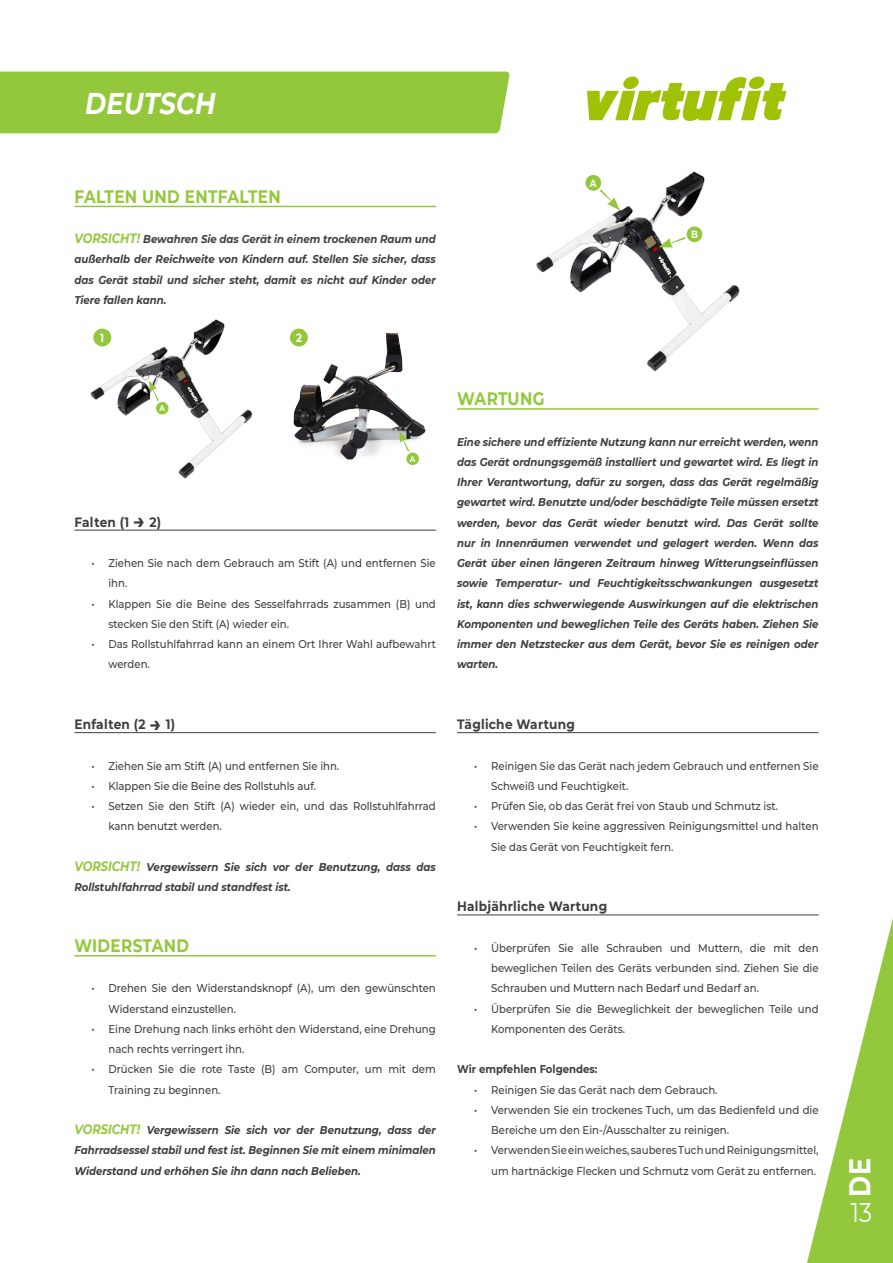
<style>
.page{position:relative;width:893px;height:1263px;background:#fff}
.page>*{position:absolute;margin:0;border:0;box-sizing:border-box;transform-origin:0 0}
.t1{font:italic 700 30px "Montserrat";letter-spacing:.01em;color:#fff;scale:.85 1}
.t2{font:700 30px "Montserrat";color:#fff;scale:.85 1}
.t3{font:27px "Montserrat";color:#fff;scale:.85 1}
.VF__Opsomming_platte{font:700 18px "Montserrat";letter-spacing:.02em;color:#94c83c;scale:.85 1}
.VF__Opsomming_platte-2{font:700 13.5px "Montserrat";letter-spacing:.02em;color:#3e3e3f;scale:.9 1}
.t4{font:700 11.85px "Montserrat";color:#fff;scale:.85 1}
.t5{font:500 11.25px/20.2px "Montserrat";color:#3e3e3f;scale:.9 1}
.VF__Opsomming_platte-3{font:italic 700 11.25px/20.2px "Montserrat";color:#3e3e3f;text-align:justify;scale:.9 1}
.t6{font:700 11.25px "Montserrat";color:#3e3e3f;scale:.9 1}
.t7{font:700 10.5px "Montserrat";color:#fff;scale:.85 1}
.t8{font:700 8.25px "Montserrat";color:#fff;scale:.85 1}
.s1{font-size:13.5px;color:#94c83c}
.s2{font-size:20.25px}
</style>
<div class="page">
<div style="left:0;top:72px;width:510px;height:61px;background:#94c83c"></div>
<svg style="left:587px;top:77px;width:199px;height:44px"></svg>
<svg style="left:798px;top:733px;width:95px;height:530px"></svg>
<hr style="left:457px;top:408px;width:362px;height:2px;background:#94c83c">
<hr style="left:457px;top:732px;width:362px;height:1px;background:#3e3e3f">
<hr style="left:457px;top:914px;width:362px;height:1px;background:#3e3e3f">
<img style="left:536px;top:171px;width:204px;height:201px">
<div style="left:585px;top:175px;width:16px;height:16px;background:#94c83c;border-radius:50%"></div>
<svg style="left:600px;top:189px;width:20px;height:21px"></svg>
<div style="left:687px;top:226px;width:15px;height:16px;background:#94c83c;border-radius:50%"></div>
<svg style="left:659px;top:237px;width:26px;height:10px"></svg>
<hr style="left:74px;top:206px;width:362px;height:1px;background:#94c83c">
<hr style="left:74px;top:530px;width:362px;height:1px;background:#3e3e3f">
<hr style="left:74px;top:732px;width:362px;height:1px;background:#3e3e3f">
<hr style="left:74px;top:955px;width:362px;height:1px;background:#94c83c">
<img style="left:90px;top:319px;width:163px;height:160px">
<img style="left:290px;top:328px;width:136px;height:138px">
<div style="left:156px;top:402px;width:13px;height:12px;background:#94c83c;border-radius:50%"></div>
<div style="left:290px;top:329px;width:18px;height:17px;background:#94c83c;border-radius:50%"></div>
<div style="left:93px;top:329px;width:18px;height:17px;background:#94c83c;border-radius:50%"></div>
<svg style="left:149px;top:380px;width:10px;height:21px"></svg>
<div style="left:406px;top:453px;width:13px;height:12px;background:#94c83c;border-radius:50%"></div>
<svg style="left:399px;top:431px;width:10px;height:20px"></svg>
<h1 class="t1" style="left:85px;top:82px;width:155px">DEUTSCH</h1>
<p class="VF__Opsomming_platte" style="left:74px;top:183px;width:244px">FALTEN UND ENTFALTEN</p>
<p class="VF__Opsomming_platte-3" style="left:74px;top:228px;width:403px"><span class="s1">VORSICHT!</span> Bewahren Sie das Gerät in einem trockenen Raum und außerhalb der Reichweite von Kindern auf. Stellen Sie sicher, dass das Gerät stabil und sicher steht, damit es nicht auf Kinder oder Tiere fallen kann.</p>
<p class="t4" style="left:100px;top:329px;width:6px">1</p>
<p class="t4" style="left:296px;top:329px;width:8px">2</p>
<p class="t8" style="left:159px;top:402px;width:8px">A</p>
<p class="t8" style="left:410px;top:453px;width:8px">A</p>
<p class="VF__Opsomming_platte-2" style="left:74px;top:512px;width:98px">Falten (1 <span class="s2">→</span> 2)</p>
<p class="t5" style="left:108px;top:552px;width:365px;text-indent:-17px">• Ziehen Sie nach dem Gebrauch am Stift (A) und entfernen Sie ihn.</p>
<p class="t5" style="left:108px;top:593px;width:365px;text-indent:-17px">• Klappen Sie die Beine des Sesselfahrrads zusammen (B) und stecken Sie den Stift (A) wieder ein.</p>
<p class="t5" style="left:108px;top:633px;width:365px;text-indent:-17px">• Das Rollstuhlfahrrad kann an einem Ort Ihrer Wahl aufbewahrt werden.</p>
<p class="VF__Opsomming_platte-2" style="left:74px;top:714px;width:113px">Enfalten (2 <span class="s2">→</span> 1)</p>
<p class="t5" style="left:91px;top:755px;width:277px">• Ziehen Sie am Stift (A) und entfernen Sie ihn.</p>
<p class="t5" style="left:91px;top:775px;width:251px">• Klappen Sie die Beine des Rollstuhls auf.</p>
<p class="t5" style="left:108px;top:795px;width:365px;text-indent:-17px">• Setzen Sie den Stift (A) wieder ein, und das Rollstuhlfahrrad kann benutzt werden.</p>
<p class="VF__Opsomming_platte-3" style="left:74px;top:856px;width:403px"><span class="s1">VORSICHT!</span> Vergewissern Sie sich vor der Benutzung, dass das<br>Rollstuhlfahrrad stabil und standfest ist.</p>
<p class="VF__Opsomming_platte" style="left:74px;top:932px;width:136px">WIDERSTAND</p>
<p class="t5" style="left:108px;top:978px;width:365px;text-indent:-17px">• Drehen Sie den Widerstandsknopf (A), um den gewünschten<br>Widerstand einzustellen.</p>
<p class="t5" style="left:108px;top:1018px;width:365px;text-indent:-17px">• Eine Drehung nach links erhöht den Widerstand, eine Drehung nach rechts verringert ihn.</p>
<p class="t5" style="left:108px;top:1059px;width:365px;text-indent:-17px">• Drücken Sie die rote Taste (B) am Computer, um mit dem<br>Training zu beginnen.</p>
<p class="VF__Opsomming_platte-3" style="left:74px;top:1119px;width:403px"><span class="s1">VORSICHT!</span> Vergewissern Sie sich vor der Benutzung, dass der Fahrradsessel stabil und fest ist. Beginnen Sie mit einem minimalen Widerstand und erhöhen Sie ihn dann nach Belieben.</p>
<p class="t7" style="left:590px;top:175px;width:10px">A</p>
<p class="t7" style="left:691px;top:227px;width:9px">B</p>
<p class="VF__Opsomming_platte" style="left:457px;top:386px;width:104px">WARTUNG</p>
<p class="VF__Opsomming_platte-3" style="left:457px;top:431px;width:403px">Eine sichere und effiziente Nutzung kann nur erreicht werden, wenn das Gerät ordnungsgemäß installiert und gewartet wird. Es liegt in Ihrer Verantwortung, dafür zu sorgen, dass das Gerät regelmäßig gewartet wird. Benutzte und/oder beschädigte Teile müssen ersetzt werden, bevor das Gerät wieder benutzt wird. Das Gerät sollte nur in Innenräumen verwendet und gelagert werden. Wenn das Gerät über einen längeren Zeitraum hinweg Witterungseinflüssen sowie Temperatur- und Feuchtigkeitsschwankungen ausgesetzt ist, kann dies schwerwiegende Auswirkungen auf die elektrischen Komponenten und beweglichen Teile des Geräts haben. Ziehen Sie immer den Netzstecker aus dem Gerät, bevor Sie es reinigen oder warten.</p>
<p class="VF__Opsomming_platte-2" style="left:457px;top:714px;width:133px">Tägliche Wartung</p>
<p class="t5" style="left:491px;top:755px;width:365px;text-indent:-17px">• Reinigen Sie das Gerät nach jedem Gebrauch und entfernen Sie<br>Schweiß und Feuchtigkeit.</p>
<p class="t5" style="left:474px;top:795px;width:339px">• Prüfen Sie, ob das Gerät frei von Staub und Schmutz ist.</p>
<p class="t5" style="left:491px;top:816px;width:365px;text-indent:-17px">• Verwenden Sie keine aggressiven Reinigungsmittel und halten<br>Sie das Gerät von Feuchtigkeit fern.</p>
<p class="VF__Opsomming_platte-2" style="left:457px;top:897px;width:168px">Halbjährliche Wartung</p>
<p class="t5" style="left:491px;top:937px;width:365px;text-align:justify;text-indent:-17px">• Überprüfen Sie alle Schrauben und Muttern, die mit den beweglichen Teilen des Geräts verbunden sind. Ziehen Sie die Schrauben und Muttern nach Bedarf und Bedarf an.</p>
<p class="t5" style="left:491px;top:998px;width:365px;text-indent:-17px">• Überprüfen Sie die Beweglichkeit der beweglichen Teile und<br>Komponenten des Geräts.</p>
<p class="t6" style="left:457px;top:1061px;width:158px">Wir empfehlen Folgendes:</p>
<p class="t5" style="left:474px;top:1079px;width:272px">• Reinigen Sie das Gerät nach dem Gebrauch.</p>
<p class="t5" style="left:491px;top:1099px;width:365px;text-indent:-17px">• Verwenden Sie ein trockenes Tuch, um das Bedienfeld und die<br>Bereiche um den Ein-/Ausschalter zu reinigen.</p>
<p class="t5" style="left:474px;top:1140px;width:384px;text-align:right">• Verwenden Sie ein weiches, sauberes Tuch und Reinigungsmittel, um hartnäckige Flecken und Schmutz vom Gerät zu entfernen.</p>
<h1 class="t2" style="left:838px;top:1197px;width:48px;rotate:-90deg">DE</h1>
<h2 class="t3" style="left:851px;top:1194px;width:26px">13</h2>
</div>
